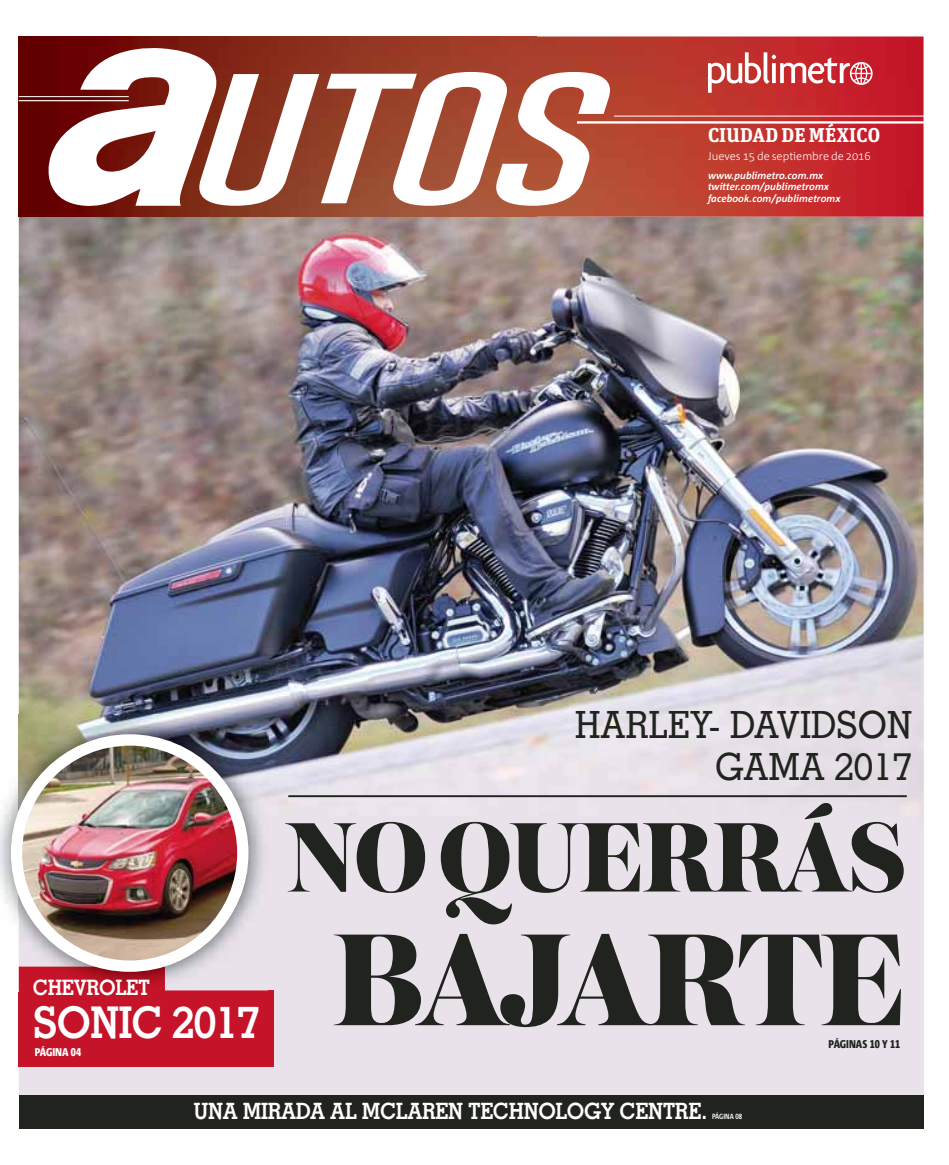
<style>
.page{position:relative;width:949px;height:1165px;background:#fff}
.page>*{position:absolute;margin:0;border:0;box-sizing:border-box;transform-origin:0 0}
.t1{font:800 137.75px "Austin";letter-spacing:-.04em;color:#20231e}
.t2{font:800 103.88px "Austin";letter-spacing:-.025em;color:#20231e}
.t3{font:700 43.75px "Stymie BT";letter-spacing:-.02em;color:#fff;scale:.94 1}
.t4{font:500 37.5px/41.4px "Stymie BT";color:#20231e;text-align:right;scale:.94 1}
.t5{font:700 22.5px "Stymie BT";letter-spacing:-.02em;color:#fff;scale:.94 1}
.t6{font:700 21.25px "Stymie BT";letter-spacing:-.02em;color:#fff;scale:.94 1}
.t7{font:700 20px "Unit Slab Pro";letter-spacing:.01em;color:#fff}
.t8{font:300 11.25px "Corpid OT";color:#fff}
.t9{font:800 11.25px "Corpid Cd OT";color:#20231e}
.t10{font:800 11.25px "Corpid Cd OT";color:#fff}
.t11{font:italic 700 10px/11.2px "Corpid OT";color:#fff}
.t12{font:700 7.5px "Corpid Cd OT";color:#fff}
</style>
<div class="page">
<img style="left:19px;top:216px;width:904px;height:878px">
<svg style="left:19px;top:36px;width:904px;height:180px;background:#ae2f28"></svg>
<svg style="left:707px;top:52px;width:165px;height:41px"></svg>
<svg style="left:226px;top:72px;width:383px;height:134px"></svg>
<svg style="left:44px;top:46px;width:182px;height:161px"></svg>
<hr style="left:576px;top:121px;width:362px;height:3px;background:#fff">
<hr style="left:19px;top:96px;width:110px;height:1px;background:#fff">
<hr style="left:614px;top:116px;width:320px;height:1px;background:#fff">
<hr style="left:19px;top:100px;width:110px;height:1px;background:#fff">
<div style="left:19px;top:1094px;width:904px;height:34px;background:#20231e"></div>
<hr style="left:288px;top:795px;width:618px;height:2px;background:#20231e">
<div style="left:19px;top:990px;width:255px;height:76px;background:#c51429"></div>
<img style="left:0;top:714px;width:268px;height:277px">
<img style="left:19px;top:966px;width:146px;height:25px">
<img style="left:17px;top:739px;width:226px;height:227px;border-radius:50%">
<div style="left:11px;top:734px;width:237px;height:237px;border:11px solid #fff;border-radius:50%"></div>
<h3 class="t7" style="left:707px;top:128px;width:173px">CIUDAD DE MÉXICO</h3>
<p class="t8" style="left:707px;top:150px;width:164px">Jueves 15 de septiembre de 2016</p>
<p class="t11" style="left:707px;top:170px;width:134px">www.publimetro.com.mx twitter.com/publimetromx facebook.com/publimetromx</p>
<h3 class="t6" style="left:33px;top:979px;width:126px">CHEVROLET</h3>
<h3 class="t3" style="left:33px;top:1006px;width:243px">SONIC 2017</h3>
<p class="t10" style="left:35px;top:1046px;width:48px">PÁGINA 04</p>
<h3 class="t4" style="left:575px;top:708px;width:359px">HARLEY- DAVIDSON<br>GAMA 2017</h3>
<h2 class="t2" style="left:283px;top:794px;width:624px">NO QUERRÁS</h2>
<h1 class="t1" style="left:331px;top:896px;width:576px">BAJARTE</h1>
<p class="t9" style="left:828px;top:1038px;width:73px">PÁGINAS 10 Y 11</p>
<h3 class="t5" style="left:193px;top:1102px;width:547px">UNA MIRADA AL MCLAREN TECHNOLOGY CENTRE.</h3>
<p class="t12" style="left:712px;top:1112px;width:32px">PÁGINA 08</p>
</div>
